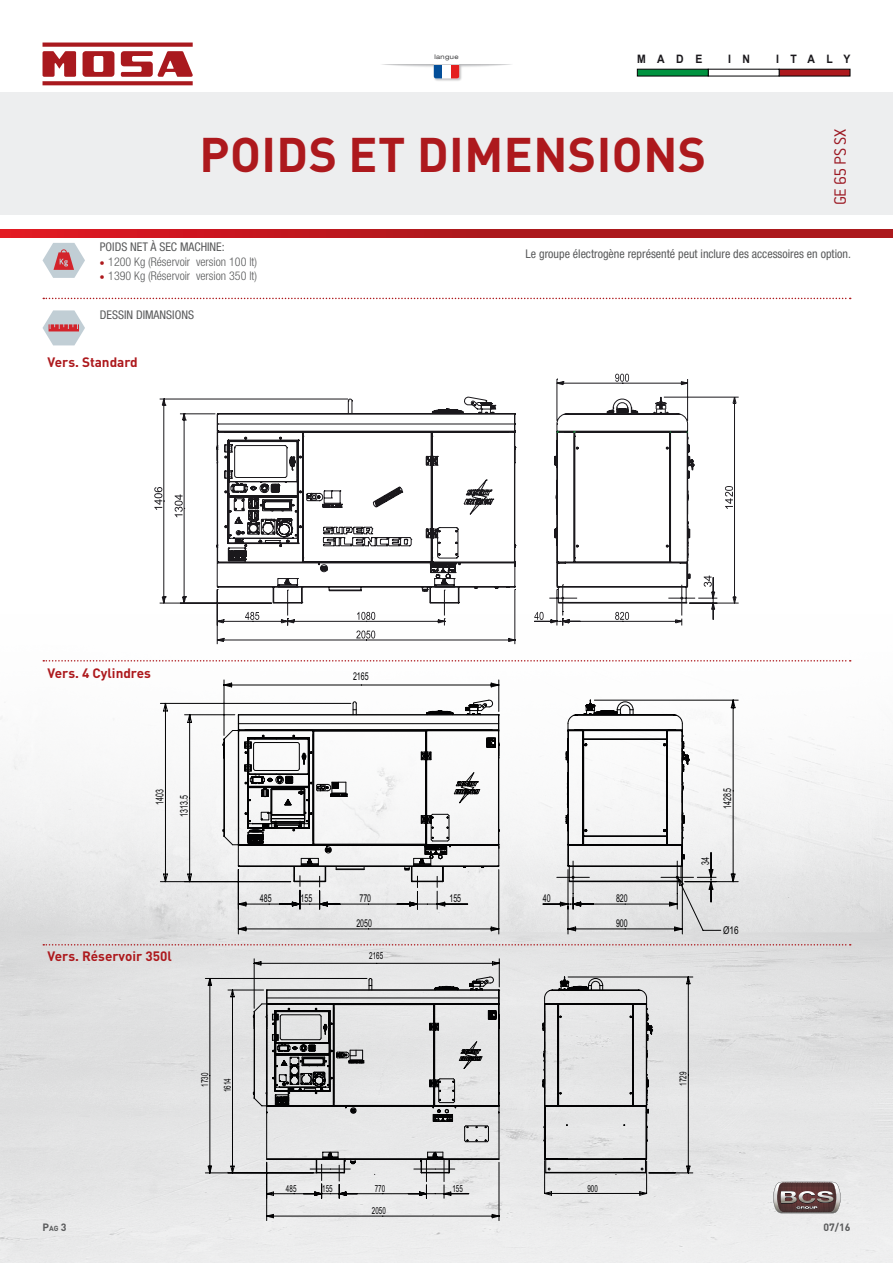
<style>
.page{position:relative;width:893px;height:1263px;background:#fff}
.page>*{position:absolute;margin:0;border:0;box-sizing:border-box;transform-origin:0 0}
.t1{font:700 48px "DIN Pro";letter-spacing:.01em;color:#ad191d}
.t2{font:300 18px "Conduit ITC";letter-spacing:-.015em;color:#9c1923}
.t3{font:700 13.5px "DIN Pro";color:#ad191d}
.t4{font:condensed 12px "Helvetica Neue LTW1 G";color:#595a5b}
.t5{font:300 condensed 12px "Helvetica Neue LTW1 G";color:#595a5b}
.t6{font:700 11.55px "Arial";letter-spacing:1.1em;color:#1a181c;scale:.9 1}
.t7{font:10.8px "Arial Narrow";color:#020203;scale:.8 1}
.t8{font:10.8px "Arial Narrow";color:#020203;scale:.93 1}
.t9{font:700 10.5px "DIN Pro";color:#595a5b}
.t10{font:9.6px "Arial Narrow";color:#020203;scale:.8 1}
.t11{font:expanded 6.3px "Helvetica Neue LT Std";letter-spacing:.06em;color:#3e3e40}
.s1{color:#ad191d}
.s2{font-size:7.35px}
</style>
<div class="page">
<img style="left:0;top:644px;width:893px;height:619px">
<svg style="left:43px;top:43px;width:150px;height:42px"></svg>
<div style="left:0;top:92px;width:893px;height:123px;background:#edeeef"></div>
<svg style="left:0;top:230px;width:893px;height:7px"></svg>
<div style="left:779px;top:69px;width:71px;height:7px;background:#ad191d;border:1px solid #020203"></div>
<div style="left:637px;top:69px;width:72px;height:7px;background:#009340;border:1px solid #020203"></div>
<svg style="left:773px;top:1182px;width:68px;height:31px"></svg>
<div style="left:433px;top:64px;width:29px;height:18px;background:#1a181c;opacity:.27"></div>
<svg style="left:442px;top:65px;width:9px;height:13px"></svg>
<div style="left:434px;top:65px;width:8px;height:13px;background:#034e99"></div>
<div style="left:451px;top:65px;width:8px;height:13px;background:#e41f1e"></div>
<svg style="left:43px;top:310px;width:42px;height:35px"></svg>
<svg style="left:43px;top:243px;width:42px;height:35px"></svg>
<svg style="left:43px;top:298px;width:808px;height:1px"></svg>
<svg style="left:43px;top:660px;width:808px;height:1px"></svg>
<svg style="left:43px;top:944px;width:808px;height:1px"></svg>
<svg style="left:615px;top:374px;width:14px;height:4px"></svg>
<svg style="left:154px;top:487px;width:5px;height:23px"></svg>
<svg style="left:159px;top:378px;width:580px;height:266px"></svg>
<svg style="left:556px;top:493px;width:2px;height:7px"></svg>
<svg style="left:555px;top:529px;width:2px;height:9px"></svg>
<svg style="left:555px;top:456px;width:2px;height:10px"></svg>
<svg style="left:557px;top:544px;width:22px;height:71px"></svg>
<svg style="left:653px;top:401px;width:40px;height:214px"></svg>
<svg style="left:607px;top:409px;width:31px;height:5px"></svg>
<svg style="left:725px;top:486px;width:8px;height:23px"></svg>
<svg style="left:160px;top:679px;width:579px;height:255px"></svg>
<svg style="left:223px;top:714px;width:498px;height:217px"></svg>
<svg style="left:223px;top:700px;width:470px;height:197px"></svg>
<svg style="left:223px;top:710px;width:462px;height:149px"></svg>
<svg style="left:205px;top:976px;width:488px;height:245px"></svg>
<svg style="left:254px;top:958px;width:395px;height:18px"></svg>
<svg style="left:253px;top:976px;width:400px;height:205px"></svg>
<p class="t11" style="left:434px;top:53px;width:26px">langue</p>
<p class="t6" style="left:637px;top:51px;width:74px">MADE</p>
<p class="t6" style="left:728px;top:51px;width:26px">I N</p>
<p class="t6" style="left:776px;top:51px;width:84px">ITALY</p>
<h1 class="t1" style="left:199px;top:122px;width:508px">POIDS ET DIMENSIONS</h1>
<h2 class="t2" style="left:830px;top:205px;width:78px;rotate:-90deg">GE 65 PS SX</h2>
<p class="t4" style="left:100px;top:240px;width:126px">POIDS NET À SEC MACHINE:</p>
<p class="t5" style="left:100px;top:255px;width:159px"><span class="s1">•</span> 1200 Kg (Réservoir version 100 lt)</p>
<p class="t5" style="left:100px;top:269px;width:159px"><span class="s1">•</span> 1390 Kg (Réservoir version 350 lt)</p>
<p class="t4" style="left:100px;top:308px;width:96px">DESSIN DIMANSIONS</p>
<p class="t3" style="left:48px;top:353px;width:92px">Vers. Standard</p>
<p class="t3" style="left:48px;top:664px;width:105px">Vers. 4 Cylindres</p>
<p class="t7" style="left:152px;top:805px;width:21px;rotate:-90deg">1403</p>
<p class="t7" style="left:176px;top:816px;width:29px;rotate:-90deg">1313.5</p>
<p class="t7" style="left:353px;top:668px;width:21px">2165</p>
<p class="t4" style="left:526px;top:246px;width:327px">Le groupe électrogène représenté peut inclure des accessoires en option.</p>
<p class="t7" style="left:719px;top:809px;width:29px;rotate:-90deg">1428.5</p>
<p class="t7" style="left:697px;top:865px;width:11px;rotate:-90deg">34</p>
<p class="t3" style="left:48px;top:947px;width:126px">Vers. Réservoir 350l</p>
<p class="t7" style="left:260px;top:890px;width:16px">485</p>
<p class="t7" style="left:301px;top:890px;width:16px">155</p>
<p class="t7" style="left:359px;top:890px;width:16px">770</p>
<p class="t7" style="left:449px;top:890px;width:16px">155</p>
<p class="t7" style="left:543px;top:890px;width:11px">40</p>
<p class="t7" style="left:616px;top:890px;width:16px">820</p>
<p class="t7" style="left:356px;top:915px;width:21px">2050</p>
<p class="t10" style="left:369px;top:948px;width:19px">2165</p>
<p class="t7" style="left:616px;top:915px;width:16px">900</p>
<p class="t9" style="left:43px;top:1220px;width:26px">P<span class="s2">ag</span> 3</p>
<p class="t10" style="left:198px;top:1086px;width:19px;rotate:-90deg">1730</p>
<p class="t10" style="left:220px;top:1092px;width:19px;rotate:-90deg">1614</p>
<p class="t10" style="left:286px;top:1181px;width:15px">485</p>
<p class="t10" style="left:322px;top:1181px;width:15px">155</p>
<p class="t10" style="left:375px;top:1181px;width:15px">770</p>
<p class="t10" style="left:452px;top:1181px;width:15px">155</p>
<p class="t10" style="left:372px;top:1204px;width:19px">2050</p>
<p class="t10" style="left:587px;top:1181px;width:15px">900</p>
<p class="t8" style="left:723px;top:922px;width:18px">Ø16</p>
<p class="t10" style="left:676px;top:1086px;width:19px;rotate:-90deg">1729</p>
<p class="t9" style="left:823px;top:1220px;width:29px">07/16</p>
</div>
